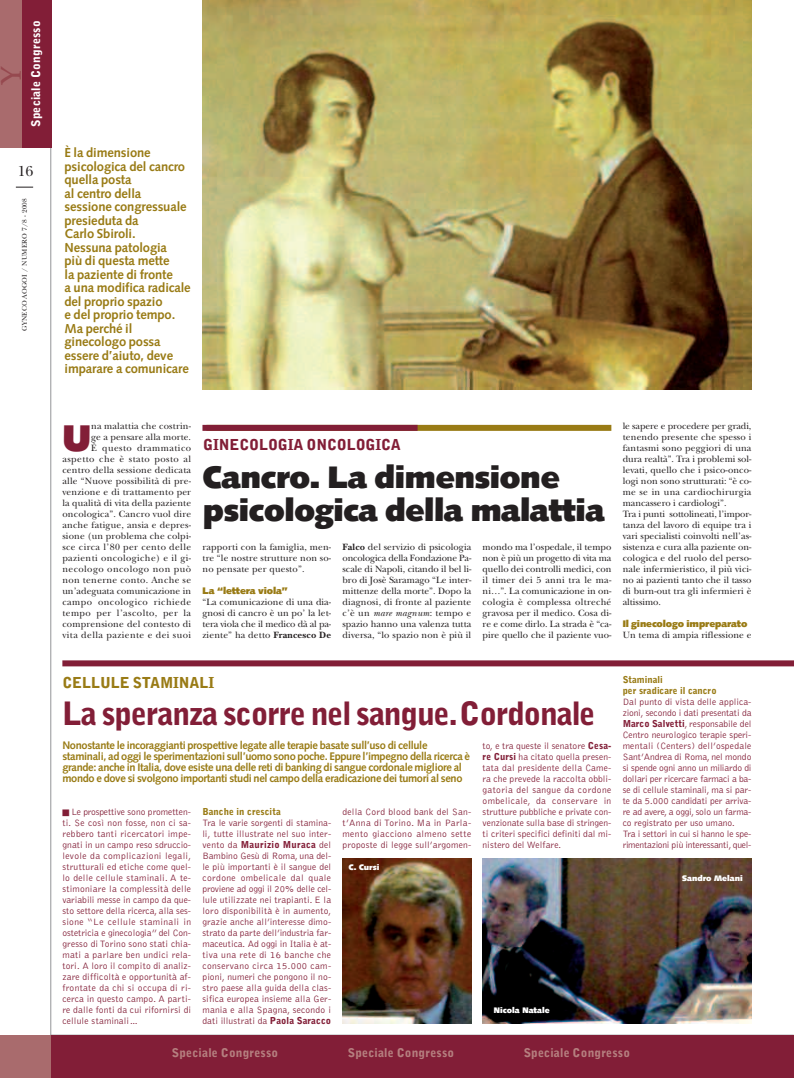
<style>
.page{position:relative;width:794px;height:1078px;background:#fff}
.page>*{position:absolute;margin:0;border:0;box-sizing:border-box;transform-origin:0 0}
.t1{font:900 37.1px "Syntax";color:#821e37}
.t2{font:900 32px "Bell Gothic";letter-spacing:-.035em;color:#821e37}
.t3{font:900 31px/33px "Syntax";letter-spacing:-.01em;color:#231f20}
.t4{font:500 28.7px "Palatino";color:#96494f}
.t5{font:900 15px "Bell Gothic";letter-spacing:-.01em;color:#821e37}
.t6{font:900 15px "Bell Gothic";letter-spacing:-.01em;color:#997b15}
.t7{font:15px "New Baskerville";color:#231f20}
.t8{font:700 13px/13.5px "Syntax";letter-spacing:-.01em;color:#997b15}
.t9{font:900 12px "Bell Gothic";letter-spacing:.015em;color:#b57f7f}
.t10{font:900 12px "Bell Gothic";letter-spacing:.015em;color:#fff}
.t11{font:700 11px/11px "Syntax";letter-spacing:-.03em;color:#997b15}
.t12{font:300 9.5px/11px "Bell Gothic";color:#821e37;text-align:justify}
.t13{font:9.5px/11px "New Baskerville";letter-spacing:.015em;color:#231f20;text-align:justify}
.t14{font:900 9.5px/11px "Bell Gothic";color:#997b15}
.t15{font:900 9.5px "Syntax";letter-spacing:-.01em;color:#997b15}
.t16{font:900 8px "Syntax";color:#fff}
.t17{font:7px "New Baskerville";letter-spacing:.025em;color:#231f20}
.s1{font-weight:700}
.s2{font-style:italic}
.s3{font-weight:900}
</style>
<div class="page">
<hr style="left:51px;top:147px;width:1px;height:887px;background:#939598">
<svg style="left:16px;top:187px;width:17px;height:1px"></svg>
<div style="left:0;top:0;width:23px;height:147px;background:#a96b6d"></div>
<div style="left:23px;top:0;width:28px;height:147px;background:#821e37"></div>
<img style="left:202px;top:0;width:549px;height:390px">
<div style="left:206px;top:425px;width:405px;height:6px;background:#997b15"></div>
<div style="left:202px;top:425px;width:215px;height:6px;background:#821e37"></div>
<div style="left:62px;top:660px;width:732px;height:6px;background:#821e37"></div>
<img style="left:482px;top:858px;width:269px;height:165px">
<img style="left:342px;top:858px;width:129px;height:165px">
<div style="left:0;top:1034px;width:794px;height:43px;background:#a96b6d"></div>
<div style="left:51px;top:1034px;width:743px;height:43px;background:#821e37"></div>
<h3 class="t4" style="left:0;top:84px;width:21px;rotate:-90deg">Y</h3>
<p class="t10" style="left:31px;top:127px;width:108px;rotate:-90deg">Speciale Congresso</p>
<h3 class="t7" style="left:18px;top:166px;width:17px">16</h3>
<p class="t17" style="left:22px;top:330px;width:134px;rotate:-90deg">GYNECO AOGOI / NUMERO 7/8 - 2008</p>
<p class="t8" style="left:64px;top:147px;width:128px">È la dimensione psicologica del cancro quella posta<br>al centro della sessione congressuale presieduta da<br>Carlo Sbiroli.<br>Nessuna patologia<br>più di questa mette<br>la paziente di fronte<br>a una modifica radicale del proprio spazio<br>e del proprio tempo.<br>Ma perché il ginecologo possa essere d’aiuto, deve imparare a comunicare</p>
<p class="t13" style="left:62px;top:422px;width:130px;text-align:right">na malattia che costrin-<br>ge a pensare alla morte.<br>È questo drammatico aspetto che è stato posto al centro della sessione dedicata alle “Nuove possibilità di pre&shy;venzione e di trattamento per la qualità di vita della paziente oncologica”. Cancro vuol dire anche fatigue, ansia e depres&shy;sione (un problema che colpi&shy;sce circa l’80 per cento delle pazienti oncologiche) e il gi&shy;necologo oncologo non può non tenerne conto. Anche se un’adeguata comunicazione in campo oncologico richiede tempo per l’ascolto, per la comprensione del contesto di vita della paziente e dei suoi</p>
<h1 class="t1" style="left:62px;top:423px;width:30px">U</h1>
<h3 class="t5" style="left:203px;top:439px;width:199px">GINECOLOGIA ONCOLOGICA</h3>
<h3 class="t3" style="left:203px;top:464px;width:403px">Cancro. La dimensione psicologica della malattia</h3>
<p class="t13" style="left:202px;top:543px;width:130px">rapporti con la famiglia, men&shy;tre “le nostre strutture non so&shy;no pensate per questo”.</p>
<p class="t15" style="left:202px;top:587px;width:87px">La “lettera viola”</p>
<p class="t13" style="left:202px;top:598px;width:130px">“La comunicazione di una dia&shy;gnosi di cancro è un po’ la let&shy;tera viola che il medico dà al pa&shy;ziente” ha detto <span class="s1">Francesco De</span></p>
<p class="t13" style="left:342px;top:543px;width:130px"><span class="s1">Falco</span> del servizio di psicologia oncologica della Fondazione Pa&shy;scale di Napoli, citando il bel li&shy;bro di Josè Saramago “Le inter&shy;mittenze della morte”. Dopo la diagnosi, di fronte al paziente c’è un <span class="s2">mare magnum</span>: tempo e spazio hanno una valenza tutta diversa, “lo spazio non è più il</p>
<p class="t13" style="left:482px;top:543px;width:130px">mondo ma l’ospedale, il tempo non è più un progetto di vita ma quello dei controlli medici, con il timer dei 5 anni tra le ma&shy;ni…”. La comunicazione in on&shy;cologia è complessa oltreché gravosa per il medico. Cosa di&shy;re e come dirlo. La strada è “ca&shy;pire quello che il paziente vuo-</p>
<p class="t13" style="left:622px;top:422px;width:130px;text-align:left">le sapere e procedere per gradi, tenendo presente che spesso i fantasmi sono peggiori di una dura realtà”. Tra i problemi sol&shy;levati, quello che i psico-onco&shy;logi non sono strutturati: “è co&shy;me se in una cardiochirurgia mancassero i cardiologi”.<br>Tra i punti sottolineati, l’impor&shy;tanza del lavoro di equipe tra i vari specialisti coinvolti nell’as&shy;sistenza e cura alla paziente on&shy;cologica e del ruolo del perso&shy;nale infermieristico, il più vici&shy;no ai pazienti tanto che il tasso di burn-out tra gli infermieri è altissimo.</p>
<p class="t15" style="left:622px;top:620px;width:126px">Il ginecologo impreparato</p>
<p class="t13" style="left:622px;top:631px;width:130px">Un tema di ampia riflessione e</p>
<h3 class="t6" style="left:62px;top:677px;width:153px">CELLULE STAMINALI</h3>
<h2 class="t2" style="left:62px;top:701px;width:534px">La speranza scorre nel sangue.Cordonale</h2>
<p class="t11" style="left:62px;top:740px;width:409px">Nonostante le incoraggianti prospettive legate alle terapie basate sull’uso di cellule staminali, ad oggi le sperimentazioni sull’uomo sono poche. Eppure l’impegno della ricerca è grande: anche in Italia, dove esiste una delle reti di banking di sangue cordonale migliore al mondo e dove si svolgono importanti studi nel campo della eradicazione dei tumori al seno</p>
<p class="t12" style="left:62px;top:806px;width:130px">■ Le prospettive sono prometten&shy;ti. Se così non fosse, non ci sa&shy;rebbero tanti ricercatori impe&shy;gnati in un campo reso sdruccio&shy;levole da complicazioni legali, strutturali ed etiche come quel&shy;lo delle cellule staminali. A te&shy;stimoniare la complessità delle variabili messe in campo da que&shy;sto settore della ricerca, alla ses&shy;sione “Le cellule staminali in ostetricia e ginecologia” del Con&shy;gresso di Torino sono stati chia&shy;mati a parlare ben undici rela&shy;tori. A loro il compito di analiz&shy;zare difficoltà e opportunità af&shy;frontate da chi si occupa di ri&shy;cerca in questo campo. A parti&shy;re dalle fonti da cui rifornirsi di cellule staminali…</p>
<p class="t14" style="left:202px;top:806px;width:80px">Banche in crescita</p>
<p class="t12" style="left:202px;top:817px;width:130px">Tra le varie sorgenti di stamina&shy;li, tutte illustrate nel suo inter&shy;vento da <span class="s3">Maurizio Muraca</span> del Bambino Gesù di Roma, una del&shy;le più importanti è il sangue del cordone ombelicale dal quale proviene ad oggi il 20% delle cel&shy;lule utilizzate nei trapianti. E la loro disponibilità è in aumento, grazie anche all’interesse dimo&shy;strato da parte dell’industria far&shy;maceutica. Ad oggi in Italia è at&shy;tiva una rete di 16 banche che conservano circa 15.000 cam&shy;pioni, numeri che pongono il no&shy;stro paese alla guida della clas&shy;sifica europea insieme alla Ger&shy;mania e alla Spagna, secondo i dati illustrati da <span class="s3">Paola Saracco</span></p>
<p class="t12" style="left:342px;top:806px;width:130px">della Cord blood bank del San&shy;t’Anna di Torino. Ma in Parla&shy;mento giacciono almeno sette proposte di legge sull’argomen-</p>
<p class="t16" style="left:349px;top:863px;width:32px">C. Cursi</p>
<p class="t12" style="left:482px;top:740px;width:130px">to, e tra queste il senatore <span class="s3">Cesa&shy;re Cursi</span> ha citato quella presen&shy;tata dal presidente della Came&shy;ra che prevede la raccolta obbli&shy;gatoria del sangue da cordone ombelicale, da conservare in strutture pubbliche e private con&shy;venzionate sulla base di stringen&shy;ti criteri specifici definiti dal mi&shy;nistero del Welfare.</p>
<p class="t16" style="left:494px;top:1006px;width:57px">Nicola Natale</p>
<p class="t14" style="left:622px;top:674px;width:95px">Staminali<br>per sradicare il cancro</p>
<p class="t12" style="left:622px;top:696px;width:130px;text-align:left">Dal punto di vista delle applica&shy;zioni, secondo i dati presentati da <span class="s3">Marco Salvetti</span>, responsabile del Centro neurologico terapie speri&shy;mentali (Centers) dell’ospedale Sant’Andrea di Roma, nel mondo si spende ogni anno un miliardo di dollari per ricercare farmaci a ba&shy;se di cellule staminali, ma si par&shy;te da 5.000 candidati per arriva&shy;re ad avere, a oggi, solo un farma&shy;co registrato per uso umano.<br>Tra i settori in cui si hanno le spe&shy;rimentazioni più interessanti, quel-</p>
<p class="t16" style="left:682px;top:874px;width:62px">Sandro Melani</p>
<p class="t9" style="left:172px;top:1047px;width:108px">Speciale Congresso</p>
<p class="t9" style="left:348px;top:1047px;width:108px">Speciale Congresso</p>
<p class="t9" style="left:524px;top:1047px;width:108px">Speciale Congresso</p>
</div>
